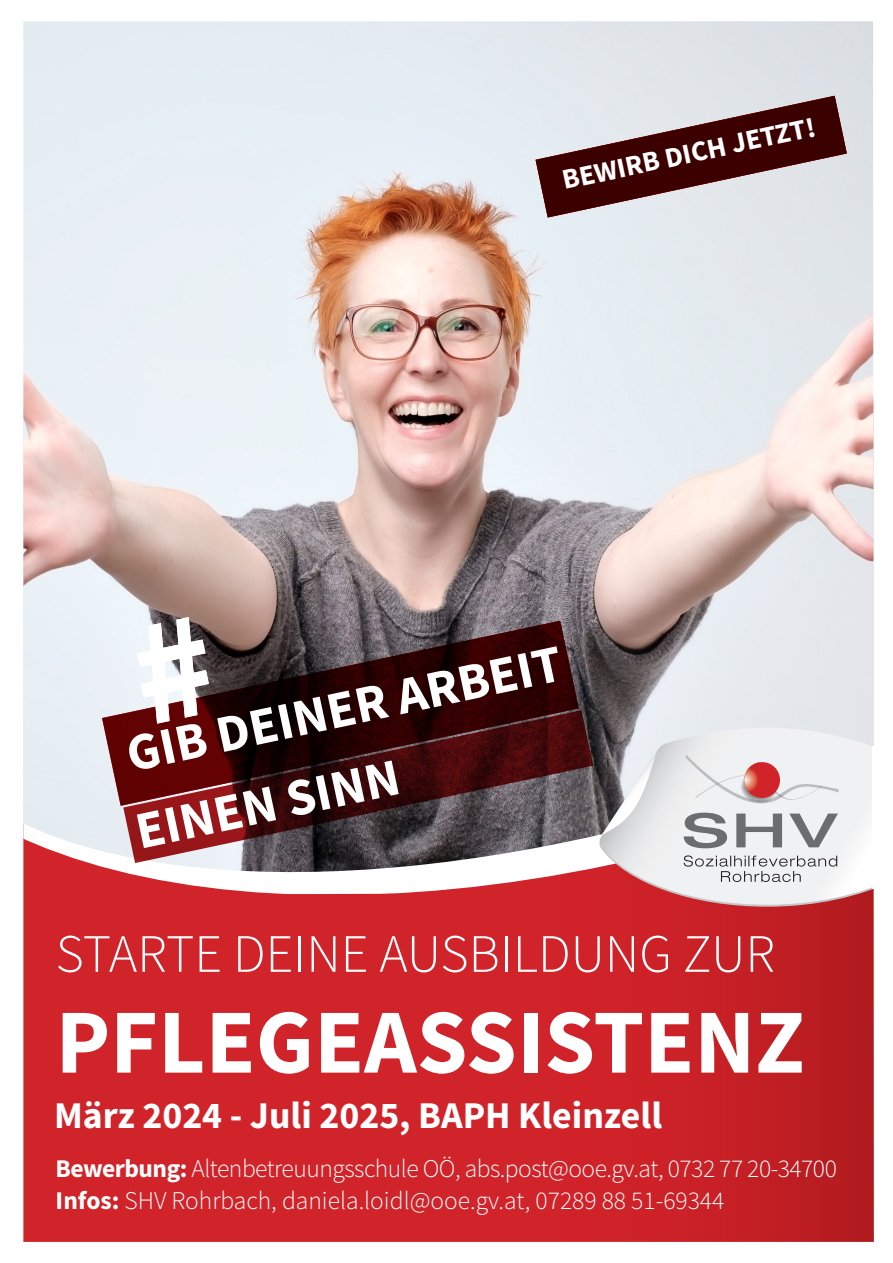
<style>
.page{position:relative;width:893px;height:1263px;background:#fff}
.page>*{position:absolute;margin:0;border:0;box-sizing:border-box;transform-origin:0 0}
.Einf__Abs{font:700 91.5px "Source Sans Pro";color:#fff}
.Einf__Abs-2{font:300 54px "Source Sans Pro";color:#fff}
.t1{font:700 52.5px "Source Sans Pro";color:#fff}
.Einf__Abs-3{font:700 37.8px "Source Sans Pro";color:#fff}
.t2{font:700 28.5px "Source Sans Pro";color:#fff}
.Einf__Abs-4{font:300 25.5px "Source Sans Pro";letter-spacing:-.02em;color:#fff}
.Einf__Abs-5{font:300 25.5px "Source Sans Pro";color:#fff}
.s1{font-weight:700}
</style>
<div class="page">
<svg style="left:23px;top:906px;width:851px;height:336px;background:#cc2128"></svg>
<img style="left:23px;top:21px;width:850px;height:885px">
<svg style="left:600px;top:728px;width:274px;height:177px"></svg>
<svg style="left:600px;top:745px;width:62px;height:98px;background:#bcbcbe"></svg>
<svg style="left:684px;top:813px;width:154px;height:35px"></svg>
<svg style="left:684px;top:855px;width:153px;height:27px"></svg>
<svg style="left:686px;top:754px;width:152px;height:51px"></svg>
<div style="left:873px;top:746px;width:20px;height:143px;background:#fff"></div>
<svg style="left:102px;top:621px;width:477px;height:185px;background:#4d3234"></svg>
<svg style="left:536px;top:96px;width:311px;height:122px;background:#92777a"></svg>
<svg style="left:123px;top:710px;width:470px;height:153px;background:#52272a"></svg>
<svg style="left:129px;top:615px;width:89px;height:110px;background:#927e81"></svg>
<p class="t2" style="left:558px;top:161px;width:260px;rotate:-12deg">BEWIRB DICH JETZT!</p>
<p class="t1" style="left:120px;top:720px;width:445px;rotate:-12deg">GIB DEINER ARBEIT</p>
<p class="t1" style="left:129px;top:797px;width:270px;rotate:-12deg">EINEN SINN</p>
<p class="Einf__Abs-2" style="left:56px;top:921px;width:721px">STARTE DEINE AUSBILDUNG ZUR</p>
<p class="Einf__Abs" style="left:56px;top:980px;width:751px">PFLEGEASSISTENZ</p>
<p class="Einf__Abs-3" style="left:54px;top:1089px;width:610px">März 2024 - Juli 2025, BAPH Kleinzell</p>
<p class="Einf__Abs-4" style="left:56px;top:1152px;width:783px"><span class="s1">Bewerbung:</span> Altenbetreuungsschule OÖ, abs.post@ooe.gv.at, 0732 77 20-34700</p>
<p class="Einf__Abs-5" style="left:56px;top:1185px;width:670px"><span class="s1">Infos:</span> SHV Rohrbach, daniela.loidl@ooe.gv.at, 07289 88 51-69344</p>
</div>
